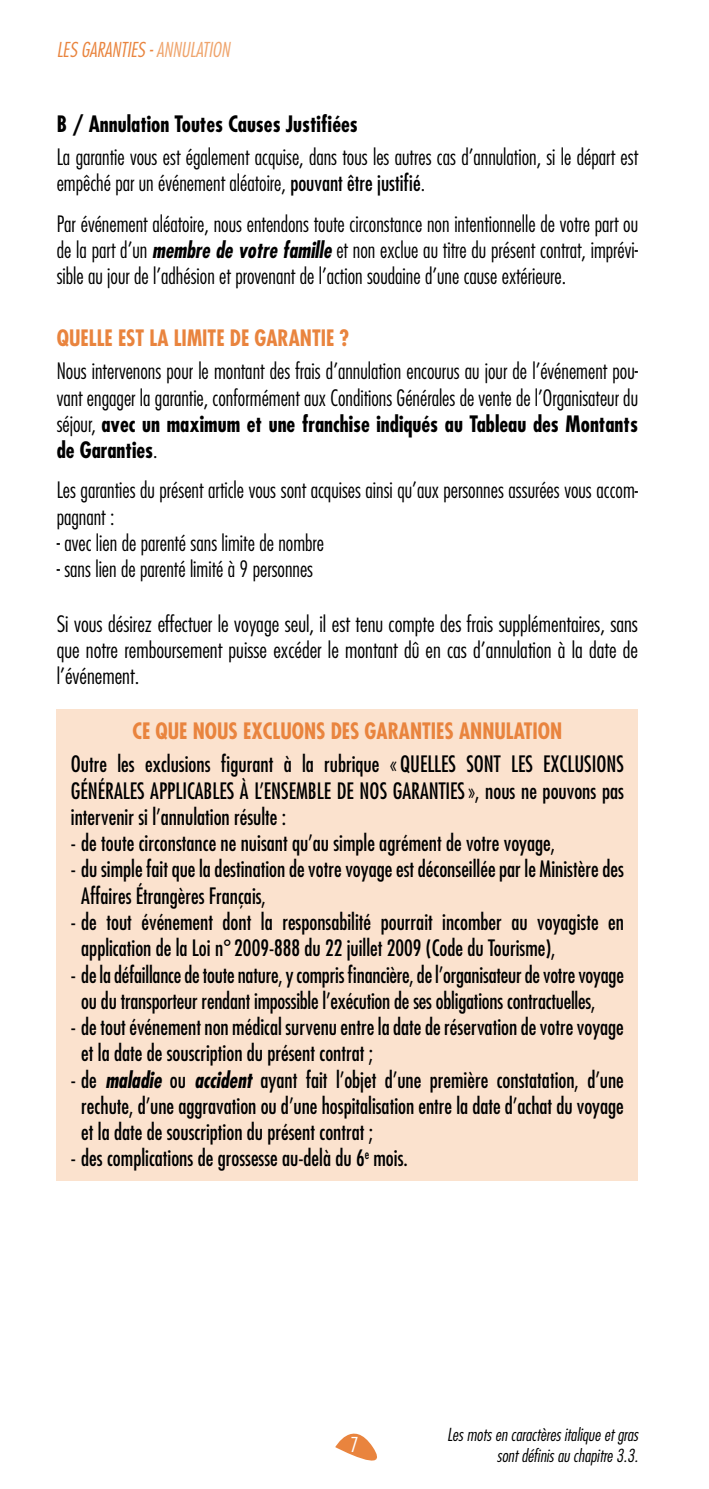
<style>
.page{position:relative;width:709px;height:1489px;background:#fff}
.page>*{position:absolute;margin:0;border:0;box-sizing:border-box;transform-origin:0 0}
.t1{font:condensed 22px/26.2px "Futura Std";color:#000;scale:.96 1}
.t2{font:300 condensed 22px/26.2px "Futura Std";color:#000;scale:.96 1}
.t3{font:300 condensed 22px/26.2px "Futura Std";color:#000;text-align:justify}
.t4{font:700 condensed 22px "Futura Std";color:#e9843e;scale:.96 1}
.t5{font:700 condensed 22px "Futura Std";color:#000;scale:.96 1}
.t6{font:italic 300 condensed 20px "Futura Std";color:#e9843e}
.t7{font:300 condensed 20px "Futura Std";color:#fff}
.t8{font:italic 300 condensed 17.5px/21px "Futura Std";color:#000;text-align:right}
.s1{color:#efa46c}
.s2{font-weight:400}
.s3{font-weight:700;font-style:italic}
.s4{font-weight:700}
</style>
<div class="page">
<svg style="left:335px;top:1433px;width:42px;height:28px"></svg>
<div style="left:57px;top:709px;width:581px;height:471px;background:#fbe2ce"></div>
<p class="t6" style="left:57px;top:37px;width:175px">LES GARANTIES - <span class="s1">ANNULATION</span></p>
<p class="t5" style="left:57px;top:110px;width:315px">B / Annulation Toutes Causes Justifiées</p>
<p class="t2" style="left:57px;top:144px;width:607px">La garantie vous est également acquise, dans tous les autres cas d’annulation, si le départ est empêché par un événement aléatoire, <span class="s2">pouvant être justifié</span>.</p>
<p class="t2" style="left:57px;top:210px;width:607px;text-align:justify">Par événement aléatoire, nous entendons toute circonstance non intentionnelle de votre part ou de la part d’un <span class="s3">membre de votre famille</span> et non exclue au titre du présent contrat, imprévi&shy;sible au jour de l’adhésion et provenant de l’action soudaine d’une cause extérieure.</p>
<p class="t4" style="left:57px;top:324px;width:306px">QUELLE EST LA LIMITE DE GARANTIE ?</p>
<p class="t2" style="left:57px;top:358px;width:607px;text-align:justify">Nous intervenons pour le montant des frais d’annulation encourus au jour de l’événement pou&shy;vant engager la garantie, conformément aux Conditions Générales de vente de l’Organisateur du séjour, <span class="s4">avec un maximum et une franchise indiqués au Tableau des Montants de Garanties</span>.</p>
<p class="t2" style="left:57px;top:477px;width:607px">Les garanties du présent article vous sont acquises ainsi qu’aux personnes assurées vous accom&shy;pagnant :</p>
<p class="t2" style="left:57px;top:529px;width:280px">- avec lien de parenté sans limite de nombre</p>
<p class="t2" style="left:57px;top:556px;width:269px">- sans lien de parenté limité à 9 personnes</p>
<p class="t3" style="left:57px;top:610px;width:583px">Si vous désirez effectuer le voyage seul, il est tenu compte des frais supplémentaires, sans que notre remboursement puisse excéder le montant dû en cas d’annulation à la date de l’événement.</p>
<p class="t4" style="left:132px;top:717px;width:449px">CE QUE NOUS EXCLUONS DES GARANTIES ANNULATION</p>
<p class="t1" style="left:71px;top:751px;width:577px;text-align:justify">Outre les exclusions figurant à la rubrique « QUELLES SONT LES EXCLUSIONS GÉNÉRALES APPLICABLES À L’ENSEMBLE DE NOS GARANTIES», nous ne pouvons pas intervenir si l’annulation résulte :</p>
<p class="t1" style="left:71px;top:829px;width:506px">- de toute circonstance ne nuisant qu’au simple agrément de votre voyage,</p>
<p class="t1" style="left:81px;top:856px;width:566px;text-indent:-10px">- du simple fait que la destination de votre voyage est déconseillée par le Ministère des<br>Affaires Étrangères Français,</p>
<p class="t1" style="left:81px;top:908px;width:567px;text-indent:-10px">- de tout événement dont la responsabilité pourrait incomber au voyagiste en application de la Loi n° 2009-888 du 22 juillet 2009 (Code du Tourisme),</p>
<p class="t1" style="left:81px;top:961px;width:566px;text-indent:-10px">- de la défaillance de toute nature, y compris financière, de l’organisateur de votre voyage ou du transporteur rendant impossible l’exécution de ses obligations contractuelles,</p>
<p class="t1" style="left:81px;top:1013px;width:567px;text-indent:-10px">- de tout événement non médical survenu entre la date de réservation de votre voyage et la date de souscription du présent contrat ;</p>
<p class="t1" style="left:81px;top:1066px;width:566px;text-align:justify;text-indent:-10px">- de <span class="s3">maladie</span> ou <span class="s3">accident</span> ayant fait l’objet d’une première constatation, d’une rechute, d’une aggravation ou d’une hospitalisation entre la date d’achat du voyage et la date de souscription du présent contrat ;</p>
<p class="t1" style="left:71px;top:1144px;width:352px">- des complications de grossesse au-delà du 6<sup>e</sup> mois.</p>
<p class="t7" style="left:350px;top:1432px;width:10px">7</p>
<p class="t8" style="left:447px;top:1424px;width:192px">Les mots en caractères italique et gras sont définis au chapitre 3.3.</p>
</div>
